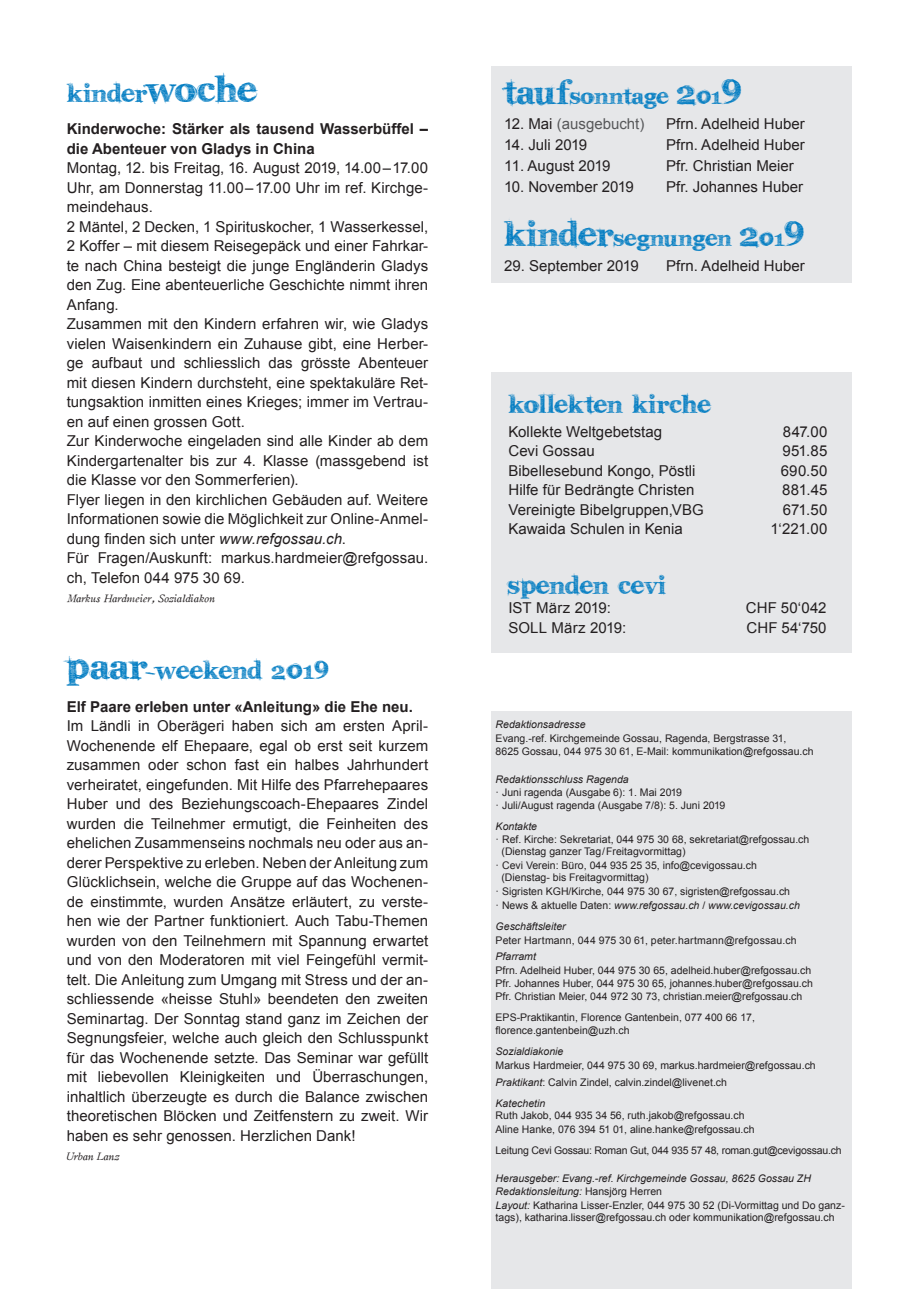
<style>
.page{position:relative;width:919px;height:1289px;background:#fff}
.page>*{position:absolute;margin:0;border:0;box-sizing:border-box;transform-origin:0 0}
.t1{font:33px "karabin E.";letter-spacing:-.005em;color:#007cc2}
.t2{font:30px "karabin E.";letter-spacing:-.005em;color:#007cc2}
.t3{font:15px/19.5px "Arial";color:#231f20}
.t4{font:700 15px/19.5px "Arial";color:#231f20}
.t5{font:15px "Arial";color:#57585a}
.t6{font:10.5px/12.6px "Arial";color:#231f20}
.t7{font:italic 10.5px/13.6px "Arial";color:#231f20}
.t8{font:10.5px "Arial";letter-spacing:-.02em;color:#231f20}
.t9{font:10.5px "Oldstyle Italic HPLHS";color:#231f20}
.s1{font-size:48px}
.s2{font-style:italic}
.s3{font-size:45px}
.s4{color:#231f20}
.s5{font-style:normal}
</style>
<div class="page">
<div style="left:491px;top:372px;width:361px;height:280px;background:#e6e7e9"></div>
<div style="left:491px;top:711px;width:361px;height:577px;background:#e6e7e9"></div>
<div style="left:491px;top:67px;width:361px;height:216px;background:#e6e7e9"></div>
<h1 class="t1" style="left:67px;top:75px;width:192px">kinder<span class="s1">woche</span></h1>
<p class="t4" style="left:67px;top:119px;width:363px">Kinderwoche: Stärker als tausend Wasserbüffel – die Abenteuer von Gladys in China</p>
<p class="t3" style="left:67px;top:158px;width:363px">Montag, 12. bis Freitag, 16. August 2019, 14.00–17.00<br>Uhr, am Donnerstag 11.00–17.00 Uhr im ref. Kirchge&shy;meindehaus.<br>2 Mäntel, 2 Decken, 1 Spirituskocher, 1 Wasserkessel, 2 Koffer – mit diesem Reisegepäck und einer Fahrkar&shy;te nach China besteigt die junge Engländerin Gladys den Zug. Eine abenteuerliche Geschichte nimmt ihren Anfang.<br>Zusammen mit den Kindern erfahren wir, wie Gladys vielen Waisenkindern ein Zuhause gibt, eine Herber&shy;ge aufbaut und schliesslich das grösste Abenteuer mit diesen Kindern durchsteht, eine spektakuläre Ret&shy;tungsaktion inmitten eines Krieges; immer im Vertrau&shy;en auf einen grossen Gott.<br>Zur Kinderwoche eingeladen sind alle Kinder ab dem Kindergartenalter bis zur 4. Klasse (massgebend ist die Klasse vor den Sommerferien).<br>Flyer liegen in den kirchlichen Gebäuden auf. Weitere Informationen sowie die Möglichkeit zur Online-Anmel&shy;dung finden sich unter <span class="s2">www.refgossau.ch</span>.<br>Für Fragen/Auskunft: markus.hardmeier@refgossau. ch, Telefon 044 975 30 69.</p>
<p class="t9" style="left:67px;top:590px;width:150px">Markus Hardmeier, Sozialdiakon</p>
<h1 class="t1" style="left:67px;top:652px;width:263px"><span class="s1">Paar</span>-Weekend 2019</h1>
<p class="t4" style="left:67px;top:697px;width:347px">Elf Paare erleben unter «Anleitung» die Ehe neu.</p>
<p class="t3" style="left:67px;top:716px;width:363px;text-align:justify">Im Ländli in Oberägeri haben sich am ersten April-Wochenende elf Ehepaare, egal ob erst seit kurzem zusammen oder schon fast ein halbes Jahrhundert verheiratet, eingefunden. Mit Hilfe des Pfarrehepaares Huber und des Beziehungscoach-Ehepaares Zindel wurden die Teilnehmer ermutigt, die Feinheiten des ehelichen Zusammenseins nochmals neu oder aus an&shy;derer Perspektive zu erleben. Neben der Anleitung zum Glücklichsein, welche die Gruppe auf das Wochenen&shy;de einstimmte, wurden Ansätze erläutert, zu verste&shy;hen wie der Partner funktioniert. Auch Tabu-Themen wurden von den Teilnehmern mit Spannung erwartet und von den Moderatoren mit viel Feingefühl vermit&shy;telt. Die Anleitung zum Umgang mit Stress und der an&shy;schliessende «heisse Stuhl» beendeten den zweiten Seminartag. Der Sonntag stand ganz im Zeichen der Segnungsfeier, welche auch gleich den Schlusspunkt für das Wochenende setzte. Das Seminar war gefüllt mit liebevollen Kleinigkeiten und Überraschungen, inhaltlich überzeugte es durch die Balance zwischen theoretischen Blöcken und Zeitfenstern zu zweit. Wir haben es sehr genossen. Herzlichen Dank!</p>
<p class="t9" style="left:67px;top:1148px;width:54px">Urban Lanz</p>
<h2 class="t2" style="left:504px;top:79px;width:238px"><span class="s3">tauf</span>sonntage <span class="s3">2</span>01<span class="s3">9</span></h2>
<p class="t5" style="left:504px;top:114px;width:142px"><span class="s4">12. Mai</span> (ausgebucht)</p>
<p class="t3" style="left:666px;top:114px;width:140px">Pfrn. Adelheid Huber</p>
<p class="t3" style="left:504px;top:135px;width:84px">14. Juli 2019</p>
<p class="t3" style="left:666px;top:135px;width:140px">Pfrn. Adelheid Huber</p>
<p class="t3" style="left:504px;top:156px;width:108px">11. August 2019</p>
<p class="t3" style="left:666px;top:156px;width:129px">Pfr. Christian Meier</p>
<p class="t3" style="left:504px;top:177px;width:131px">10. November 2019</p>
<p class="t3" style="left:666px;top:177px;width:138px">Pfr. Johannes Huber</p>
<h2 class="t2" style="left:504px;top:221px;width:301px"><span class="s3">kinder</span>segnungen <span class="s3">2</span>01<span class="s3">9</span></h2>
<p class="t3" style="left:504px;top:256px;width:136px">29. September 2019</p>
<p class="t3" style="left:666px;top:256px;width:140px">Pfrn. Adelheid Huber</p>
<h1 class="t1" style="left:508px;top:386px;width:204px">kollekten kirche</h1>
<p class="t3" style="left:508px;top:422px;width:155px">Kollekte Weltgebetstag</p>
<p class="t3" style="left:782px;top:422px;width:46px">847.00</p>
<p class="t3" style="left:508px;top:441px;width:88px">Cevi Gossau</p>
<p class="t3" style="left:782px;top:441px;width:46px">951.85</p>
<p class="t3" style="left:508px;top:461px;width:189px">Bibellesebund Kongo, Pöstli</p>
<p class="t3" style="left:780px;top:461px;width:48px">690.50</p>
<p class="t3" style="left:508px;top:480px;width:187px">Hilfe für Bedrängte Christen</p>
<p class="t3" style="left:782px;top:480px;width:47px">881.45</p>
<p class="t3" style="left:508px;top:500px;width:197px">Vereinigte Bibelgruppen,VBG</p>
<p class="t3" style="left:782px;top:500px;width:46px">671.50</p>
<p class="t3" style="left:508px;top:519px;width:176px">Kawaida Schulen in Kenia</p>
<p class="t3" style="left:770px;top:519px;width:58px">1‘221.00</p>
<h1 class="t1" style="left:508px;top:566px;width:159px">spenden cevi</h1>
<p class="t3" style="left:508px;top:598px;width:104px">IST März 2019:</p>
<p class="t3" style="left:745px;top:598px;width:82px">CHF 50‘042</p>
<p class="t3" style="left:508px;top:617px;width:119px">SOLL März 2019:</p>
<p class="t3" style="left:746px;top:617px;width:82px">CHF 54‘750</p>
<p class="t7" style="left:495px;top:717px;width:91px">Redaktionsadresse</p>
<p class="t6" style="left:495px;top:731px;width:319px;line-height:13.6px">Evang.-ref. Kirchgemeinde Gossau, Ragenda, Bergstrasse 31,<br>8625 Gossau, 044 975 30 61, E-Mail: kommunikation@refgossau.ch</p>
<p class="t7" style="left:495px;top:772px;width:135px">Redaktionsschluss Ragenda</p>
<p class="t6" style="left:495px;top:786px;width:231px">· Juni ragenda (Ausgabe 6): 1. Mai 2019<br>· Juli/August ragenda (Ausgabe 7/8): 5. Juni 2019</p>
<p class="t7" style="left:495px;top:819px;width:43px">Kontakte</p>
<p class="t6" style="left:501px;top:832px;width:309px;text-indent:-6px">· Ref. Kirche: Sekretariat, 044 975 30 68, sekretariat@refgossau.ch (Dienstag ganzer Tag/Freitagvormittag)</p>
<p class="t6" style="left:501px;top:858px;width:257px;text-indent:-6px">· Cevi Verein: Büro, 044 935 25 35, info@cevigossau.ch (Dienstag- bis Freitagvormittag)</p>
<p class="t6" style="left:495px;top:884px;width:306px;line-height:13.6px">· Sigristen KGH/Kirche, 044 975 30 67, sigristen@refgossau.ch<br>· News &amp; aktuelle Daten: <span class="s2">www.refgossau.ch</span> / <span class="s2">www.cevigossau.ch</span></p>
<p class="t7" style="left:495px;top:919px;width:72px">Geschäftsleiter</p>
<p class="t6" style="left:495px;top:933px;width:302px">Peter Hartmann, 044 975 30 61, peter.hartmann@refgossau.ch</p>
<p class="t7" style="left:495px;top:950px;width:42px">Pfarramt</p>
<p class="t6" style="left:495px;top:964px;width:319px">Pfrn. Adelheid Huber, 044 975 30 65, adelheid.huber@refgossau.ch<br>Pfr. Johannes Huber, 044 975 30 65, johannes.huber@refgossau.ch</p>
<p class="t6" style="left:495px;top:986px;width:308px;line-height:21.1px">Pfr. Christian Meier, 044 972 30 73, christian.meier@refgossau.ch<br>EPS-Praktikantin, Florence Gantenbein, 077 400 66 17,</p>
<p class="t6" style="left:495px;top:1024px;width:135px">florence.gantenbein@uzh.ch</p>
<p class="t7" style="left:495px;top:1044px;width:69px">Sozialdiakonie</p>
<p class="t6" style="left:495px;top:1056px;width:321px;line-height:16.8px">Markus Hardmeier, 044 975 30 69, markus.hardmeier@refgossau.ch<br><span class="s2">Praktikant</span>: Calvin Zindel, calvin.zindel@livenet.ch</p>
<p class="t7" style="left:495px;top:1096px;width:51px">Katechetin</p>
<p class="t6" style="left:495px;top:1108px;width:260px;line-height:13.6px">Ruth Jakob, 044 935 34 56, ruth.jakob@refgossau.ch<br>Aline Hanke, 076 394 51 01, aline.hanke@refgossau.ch</p>
<p class="t8" style="left:495px;top:1143px;width:347px">Leitung Cevi Gossau: Roman Gut, 044 935 57 48, roman.gut@cevigossau.ch</p>
<p class="t7" style="left:495px;top:1171px;width:351px">Herausgeber: Evang.-ref. Kirchgemeinde Gossau, 8625 Gossau ZH<br>Redaktionsleitung: <span class="s5">Hansjörg Herren<br></span>Layout: <span class="s5">Katharina Lisser-Enzler, 044 975 30 52 (Di-Vormittag und Do ganz-</span></p>
<p class="t6" style="left:495px;top:1211px;width:340px">tags), katharina.lisser@refgossau.ch oder kommunikation@refgossau.ch</p>
</div>
